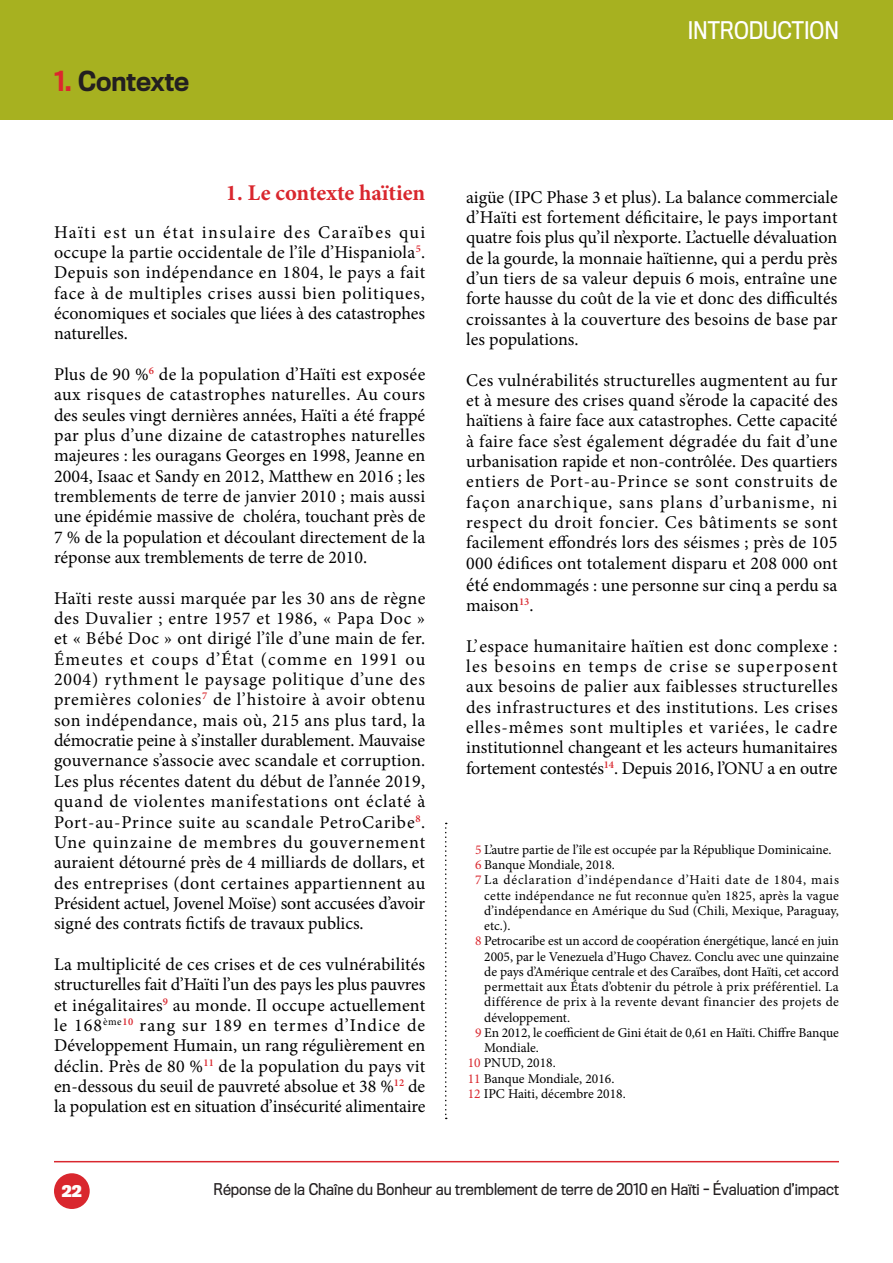
<style>
.page{position:relative;width:893px;height:1263px;background:#fff}
.page>*{position:absolute;margin:0;border:0;box-sizing:border-box;transform-origin:0 0}
.t1{font:500 25.5px "Titling Gothic FB Narrow";color:#231f20}
.t2{font:700 22.5px "Minion Pro";color:#d9272e}
.t3{font:22.5px "Titling Gothic FB Narrow";color:#fff}
.t4{font:18px/20.4px "Minion Pro";color:#000;text-align:justify}
.t5{font:15px "Titling Gothic FB Narrow";color:#231f20}
.t6{font:700 15px "Titling Gothic FB Narrow";color:#fff}
.t7{font:13.5px/15.3px "Minion Pro";color:#000;text-align:justify}
.s1{color:#dc272d}
.s2{font-size:19.5px}
.s3{color:#d9272e}
</style>
<div class="page">
<div style="left:0;top:0;width:893px;height:119px;background:#a7b120"></div>
<svg style="left:445px;top:823px;width:2px;height:296px"></svg>
<hr style="left:54px;top:1161px;width:785px;height:1px;background:#d9272e">
<div style="left:54px;top:1173px;width:36px;height:36px;background:#d9272e;border-radius:50%"></div>
<p class="t1" style="left:54px;top:67px;width:137px"><span class="s1">1.</span> Contexte</p>
<p class="t2" style="left:226px;top:177px;width:201px">1. Le contexte haïtien</p>
<p class="t4" style="left:54px;top:222px;width:373px">Haïti est un état insulaire des Caraïbes qui occupe la partie occidentale de l’île d’Hispaniola<sup>5</sup>.<br>Depuis son indépendance en 1804, le pays a fait face à de multiples crises aussi bien politiques, économiques et sociales que liées à des catastrophes naturelles.</p>
<p class="t4" style="left:54px;top:364px;width:373px">Plus de 90 %<sup>6</sup> de la population d’Haïti est exposée aux risques de catastrophes naturelles. Au cours des seules vingt dernières années, Haïti a été frappé par plus d’une dizaine de catastrophes naturelles majeures : les ouragans Georges en 1998, Jeanne en 2004, Isaac et Sandy en 2012, Matthew en 2016 ; les tremblements de terre de janvier 2010 ; mais aussi une épidémie massive de choléra, touchant près de 7 % de la population et découlant directement de la réponse aux tremblements de terre de 2010.</p>
<p class="t4" style="left:54px;top:588px;width:373px">Haïti reste aussi marquée par les 30 ans de règne des Duvalier ; entre 1957 et 1986, « Papa Doc » et « Bébé Doc » ont dirigé l’île d’une main de fer.<br>Émeutes et coups d’État (comme en 1991 ou 2004) rythment le paysage politique d’une des premières colonies<sup>7</sup> de l’histoire à avoir obtenu son indépendance, mais où, 215 ans plus tard, la démocratie peine à s’installer durablement. Mauvaise gouvernance s’associe avec scandale et corruption.<br>Les plus récentes datent du début de l’année 2019, quand de violentes manifestations ont éclaté à Port-au-Prince suite au scandale PetroCaribe<sup>8</sup>.<br>Une quinzaine de membres du gouvernement auraient détourné près de 4 milliards de dollars, et des entreprises (dont certaines appartiennent au Président actuel, Jovenel Moïse) sont accusées d’avoir signé des contrats fictifs de travaux publics.</p>
<p class="t4" style="left:54px;top:954px;width:373px">La multiplicité de ces crises et de ces vulnérabilités structurelles fait d’Haïti l’un des pays les plus pauvres et inégalitaires<sup>9</sup> au monde. Il occupe actuellement le 168<sup>ème</sup><sup>10</sup> rang sur 189 en termes d’Indice de Développement Humain, un rang régulièrement en déclin. Près de 80 %<sup>11</sup> de la population du pays vit en-dessous du seuil de pauvreté absolue et 38 %<sup>12</sup> de la population est en situation d’insécurité alimentaire</p>
<p class="t3" style="left:688px;top:18px;width:153px">INTRODUCTION</p>
<p class="t4" style="left:466px;top:187px;width:373px">aigüe (IPC Phase 3 et plus). La balance commerciale d’Haïti est fortement déficitaire, le pays important quatre fois plus qu’il n’exporte. L’actuelle dévaluation de la gourde, la monnaie haïtienne, qui a perdu près d’un tiers de sa valeur depuis 6 mois, entraîne une forte hausse du coût de la vie et donc des difficultés croissantes à la couverture des besoins de base par les populations.</p>
<p class="t4" style="left:466px;top:370px;width:373px">Ces vulnérabilités structurelles augmentent au fur et à mesure des crises quand s’érode la capacité des haïtiens à faire face aux catastrophes. Cette capacité à faire face s’est également dégradée du fait d’une urbanisation rapide et non-contrôlée. Des quartiers entiers de Port-au-Prince se sont construits de façon anarchique, sans plans d’urbanisme, ni respect du droit foncier. Ces bâtiments se sont facilement effondrés lors des séismes ; près de 105<br>000 édifices ont totalement disparu et 208 000 ont</p>
<p class="t4" style="left:466px;top:575px;width:373px"><span class="s2">été e</span>ndommagés : une personne sur cinq a perdu sa maison<sup>13</sup>.</p>
<p class="t4" style="left:466px;top:636px;width:373px">L’espace humanitaire haïtien est donc complexe : les besoins en temps de crise se superposent aux besoins de palier aux faiblesses structurelles des infrastructures et des institutions. Les crises elles-mêmes sont multiples et variées, le cadre institutionnel changeant et les acteurs humanitaires fortement contestés<sup>14</sup>. Depuis 2016, l’ONU a en outre</p>
<p class="t7" style="left:475px;top:842px;width:358px"><span class="s3">5</span> L’autre partie de l’île est occupée par la République Dominicaine.</p>
<p class="t7" style="left:475px;top:857px;width:141px"><span class="s3">6</span> Banque Mondiale, 2018.</p>
<p class="t7" style="left:484px;top:872px;width:356px;text-indent:-9px"><span class="s3">7</span> La déclaration d’indépendance d’Haiti date de 1804, mais cette indépendance ne fut reconnue qu’en 1825, après la vague d’indépendance en Amérique du Sud (Chili, Mexique, Paraguay, etc.).</p>
<p class="t7" style="left:484px;top:933px;width:356px;text-indent:-9px"><span class="s3">8</span> Petrocaribe est un accord de coopération énergétique, lancé en juin 2005, par le Venezuela d’Hugo Chavez. Conclu avec une quinzaine de pays d’Amérique centrale et des Caraïbes, dont Haïti, cet accord permettait aux États d’obtenir du pétrole à prix préférentiel. La différence de prix à la revente devant financier des projets de développement.</p>
<p class="t7" style="left:484px;top:1025px;width:356px;text-indent:-9px"><span class="s3">9</span> En 2012, le coefficient de Gini était de 0,61 en Haïti. Chiffre Banque<br>Mondiale.</p>
<p class="t7" style="left:468px;top:1055px;width:90px"><span class="s3">10</span> PNUD, 2018.</p>
<p class="t7" style="left:468px;top:1071px;width:148px"><span class="s3">11</span> Banque Mondiale, 2016.</p>
<p class="t7" style="left:468px;top:1086px;width:160px"><span class="s3">12</span> IPC Haiti, décembre 2018.</p>
<p class="t6" style="left:62px;top:1183px;width:21px">22</p>
<p class="t5" style="left:213px;top:1180px;width:627px">Réponse de la Chaîne du Bonheur au tremblement de terre de 2010 en Haïti - Évaluation d’impact</p>
</div>
